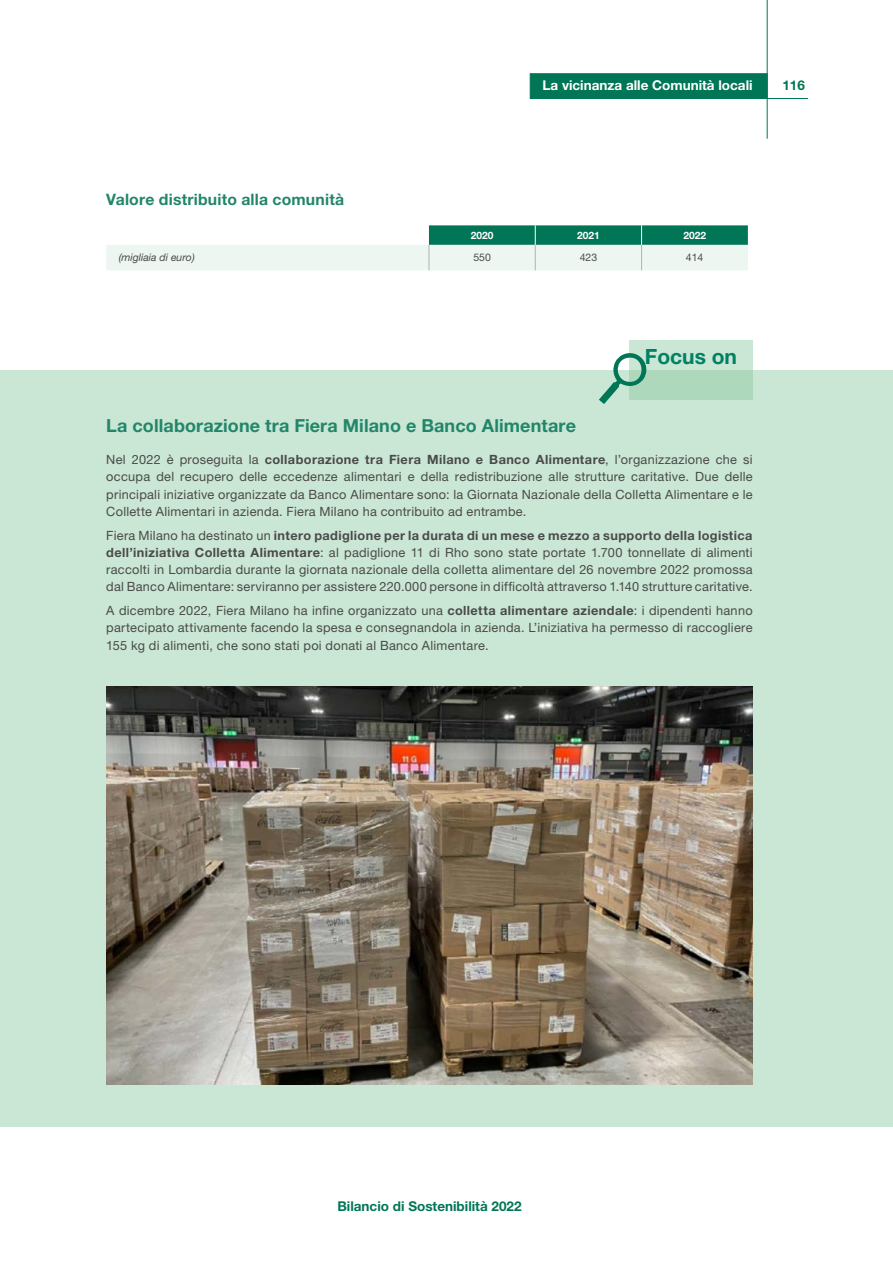
<style>
.page{position:relative;width:893px;height:1263px;background:#fff}
.page>*{position:absolute;margin:0;border:0;box-sizing:border-box;transform-origin:0 0}
.t1{font:700 21px "Helvetica Neue LT Pro";color:#008163}
.t2{font:700 18px "Helvetica Neue LT Pro";letter-spacing:.005em;color:#22866a}
.t3{font:700 15.75px "Helvetica Neue LT Pro";letter-spacing:.01em;color:#22866a}
.t4{font:700 13.5px "Helvetica Neue LT Pro";color:#007656}
.t5{font:700 13.5px "Helvetica Neue LT Pro";color:#fff}
.t6{font:12.75px/17.2px "Helvetica Neue LT Pro";letter-spacing:.02em;color:#4a4a49;text-align:justify}
.t7{font:italic 10.5px "Helvetica Neue LT Pro";color:#4a4a49}
.t8{font:10.5px "Helvetica Neue LT Pro";color:#4a4a49}
.t9{font:700 10.2px "Helvetica Neue LT Pro";color:#fff}
.s1{font-weight:700}
</style>
<div class="page">
<hr style="left:765px;top:98px;width:43px;height:1px;background:#007656">
<div style="left:530px;top:73px;width:237px;height:26px;background:#007656;border:1px solid #007656"></div>
<hr style="left:767px;top:0;width:1px;height:139px;background:#007656">
<div style="left:0;top:370px;width:893px;height:757px;background:#cae6d4"></div>
<div style="left:629px;top:340px;width:124px;height:60px;background:linear-gradient(to bottom,#d2eada,#a6d5b6)"></div>
<svg style="left:599px;top:353px;width:47px;height:51px"></svg>
<img style="left:106px;top:686px;width:647px;height:398px">
<svg style="left:106px;top:225px;width:642px;height:45px"></svg>
<p class="t3" style="left:106px;top:189px;width:239px">Valore distribuito alla comunità</p>
<p class="t5" style="left:542px;top:77px;width:212px">La vicinanza alle Comunità locali</p>
<p class="t4" style="left:782px;top:77px;width:24px">116</p>
<p class="t9" style="left:471px;top:229px;width:24px">2020</p>
<p class="t9" style="left:577px;top:229px;width:24px">2021</p>
<p class="t9" style="left:683px;top:229px;width:24px">2022</p>
<p class="t7" style="left:119px;top:251px;width:78px">(migliaia di euro)</p>
<p class="t8" style="left:473px;top:251px;width:19px">550</p>
<p class="t8" style="left:580px;top:251px;width:19px">423</p>
<p class="t8" style="left:686px;top:251px;width:19px">414</p>
<h1 class="t1" style="left:645px;top:343px;width:94px">Focus on</h1>
<h2 class="t2" style="left:106px;top:414px;width:471px">La collaborazione tra Fiera Milano e Banco Alimentare</h2>
<p class="t6" style="left:106px;top:451px;width:648px">Nel 2022 è proseguita la <span class="s1">collaborazione tra Fiera Milano e Banco Alimentare</span>, l’organizzazione che si occupa del recupero delle eccedenze alimentari e della redistribuzione alle strutture caritative. Due delle principali iniziative organizzate da Banco Alimentare sono: la Giornata Nazionale della Colletta Alimentare e le Collette Alimentari in azienda. Fiera Milano ha contribuito ad entrambe.</p>
<p class="t6" style="left:106px;top:526px;width:648px">Fiera Milano ha destinato un <span class="s1">intero padiglione per la durata di un mese e mezzo a supporto della logistica dell’iniziativa Colletta Alimentare</span>: al padiglione 11 di Rho sono state portate 1.700 tonnellate di alimenti raccolti in Lombardia durante la giornata nazionale della colletta alimentare del 26 novembre 2022 promossa dal Banco Alimentare: serviranno per assistere 220.000 persone in difficoltà attraverso 1.140 strutture caritative.</p>
<p class="t6" style="left:106px;top:602px;width:648px">A dicembre 2022, Fiera Milano ha infine organizzato una <span class="s1">colletta alimentare aziendale</span>: i dipendenti hanno partecipato attivamente facendo la spesa e consegnandola in azienda. L’iniziativa ha permesso di raccogliere 155 kg di alimenti, che sono stati poi donati al Banco Alimentare.</p>
<p class="t4" style="left:337px;top:1198px;width:186px">Bilancio di Sostenibilità 2022</p>
</div>
